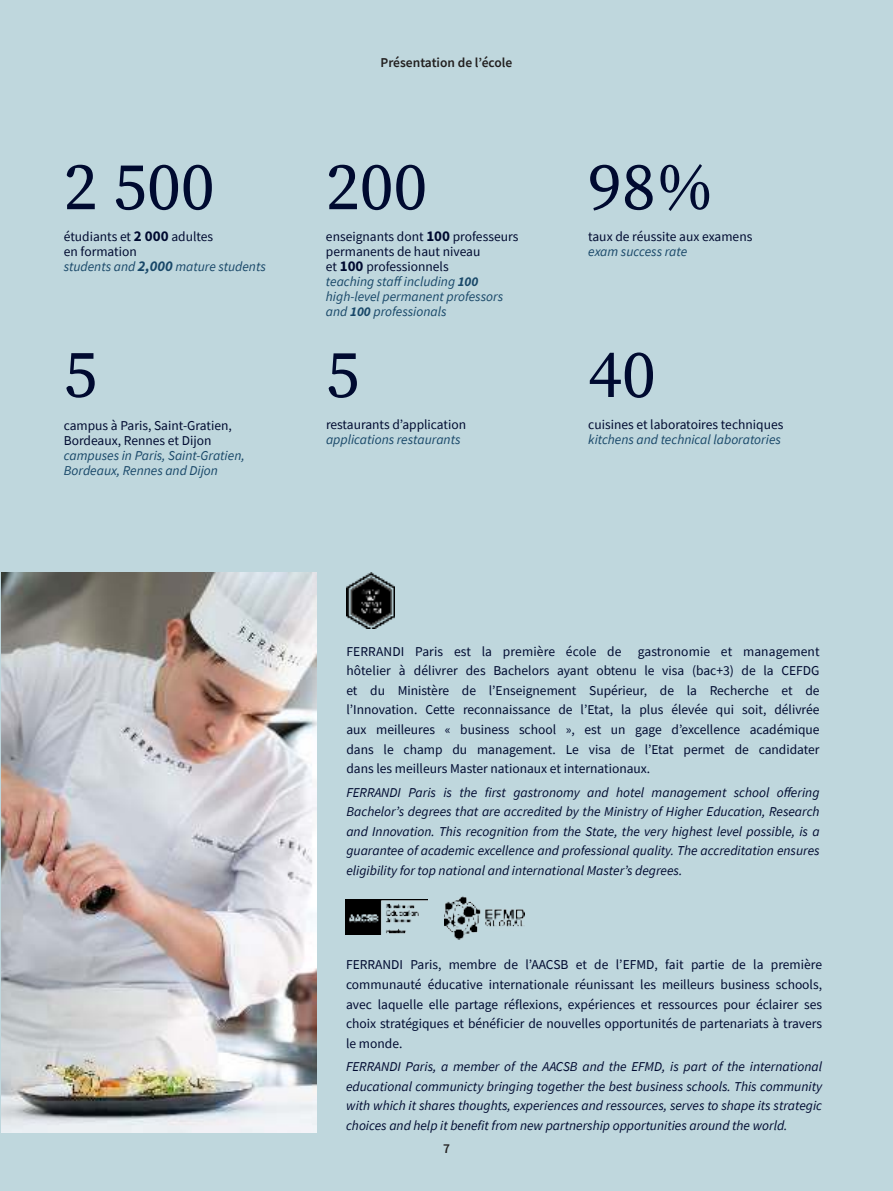
<style>
.page{position:relative;width:893px;height:1191px;background:#bfd7dd}
.page>*{position:absolute;margin:0;border:0;box-sizing:border-box;transform-origin:0 0}
.t1{font:67.5px "Source Serif Variable";color:#000a30}
.t2{font:13.5px/19.5px "Source Sans Pro";color:#000a30}
.t3{font:italic 13.5px/19.5px "Source Sans Pro";color:#000a30;text-align:justify}
.t4{font:italic 13.5px/15px "Source Sans Pro";color:#184768}
.t5{font:600 13.5px "Source Sans Pro";color:#221f1f}
.s1{font-weight:700;font-size:15px}
.s2{font-style:italic;color:#184768}
.s3{font-weight:700;font-style:italic;font-size:15px;color:#184768}
.s4{font-style:normal;color:#000a30}
.s5{font-weight:700;font-style:normal;font-size:15px;color:#000a30}
.s6{font-weight:700}
</style>
<div class="page">
<img style="left:1px;top:573px;width:315px;height:559px">
<img style="left:345px;top:899px;width:83px;height:36px">
<img style="left:444px;top:896px;width:80px;height:43px">
<img style="left:346px;top:573px;width:48px;height:55px">
<h1 class="t1" style="left:64px;top:150px;width:152px">2 500</h1>
<p class="t2" style="left:64px;top:229px;width:204px;line-height:15px">étudiants et <span class="s1">2 000</span> adultes<br>en formation<br><span class="s2">students and</span> <span class="s3">2,000</span> <span class="s2">mature students</span></p>
<h1 class="t1" style="left:64px;top:337px;width:35px">5</h1>
<p class="t2" style="left:64px;top:418px;width:170px;line-height:15px">campus à Paris, Saint-Gratien,<br>Bordeaux, Rennes et Dijon</p>
<p class="t4" style="left:64px;top:448px;width:182px">campuses in Paris, Saint-Gratien,<br>Bordeaux, Rennes and Dijon</p>
<p class="t5" style="left:381px;top:55px;width:133px">Présentation de l’école</p>
<h1 class="t1" style="left:326px;top:150px;width:103px">200</h1>
<p class="t4" style="left:326px;top:229px;width:194px"><span class="s4">enseignants dont</span> <span class="s5">100</span> <span class="s4">professeurs permanents de haut niveau<br>et</span> <span class="s5">100</span> <span class="s4">professionnels<br></span>teaching staff including <span class="s6">100 </span>high-level permanent professors and <span class="s6">100</span> professionals</p>
<h1 class="t1" style="left:326px;top:338px;width:35px">5</h1>
<p class="t2" style="left:326px;top:415px;width:142px">restaurants d’application</p>
<p class="t4" style="left:326px;top:432px;width:136px">applications restaurants</p>
<h1 class="t1" style="left:588px;top:150px;width:127px">98%</h1>
<p class="t2" style="left:588px;top:227px;width:166px">taux de réussite aux examens</p>
<p class="t4" style="left:588px;top:244px;width:100px">exam success rate</p>
<h1 class="t1" style="left:588px;top:338px;width:69px">40</h1>
<p class="t2" style="left:588px;top:415px;width:197px">cuisines et laboratoires techniques</p>
<p class="t4" style="left:588px;top:432px;width:194px">kitchens and technical laboratories</p>
<p class="t2" style="left:346px;top:642px;width:475px;text-align:justify">FERRANDI Paris est la première école de gastronomie et management hôtelier à délivrer des Bachelors ayant obtenu le visa (bac+3) de la CEFDG et du Ministère de l’Enseignement Supérieur, de la Recherche et de l’Innovation. Cette reconnaissance de l’Etat, la plus élevée qui soit, délivrée aux meilleures « business school », est un gage d’excellence académique dans le champ du management. Le visa de l’Etat permet de candidater dans les meilleurs Master nationaux et internationaux.</p>
<p class="t3" style="left:346px;top:782px;width:475px">FERRANDI Paris is the first gastronomy and hotel management school offering Bachelor’s degrees that are accredited by the Ministry of Higher Education, Research and Innovation. This recognition from the State, the very highest level possible, is a guarantee of academic excellence and professional quality. The accreditation ensures eligibility for top national and international Master’s degrees.</p>
<p class="t2" style="left:346px;top:955px;width:477px;text-align:justify">FERRANDI Paris, membre de l’AACSB et de l’EFMD, fait partie de la première communauté éducative internationale réunissant les meilleurs business schools, avec laquelle elle partage réflexions, expériences et ressources pour éclairer ses choix stratégiques et bénéficier de nouvelles opportunités de partenariats à travers le monde.</p>
<p class="t3" style="left:346px;top:1057px;width:477px">FERRANDI Paris, a member of the AACSB and the EFMD, is part of the international educational communicty bringing together the best business schools. This community with which it shares thoughts, experiences and ressources, serves to shape its strategic choices and help it benefit from new partnership opportunities around the world.</p>
<p class="t5" style="left:443px;top:1141px;width:8px">7</p>
</div>
